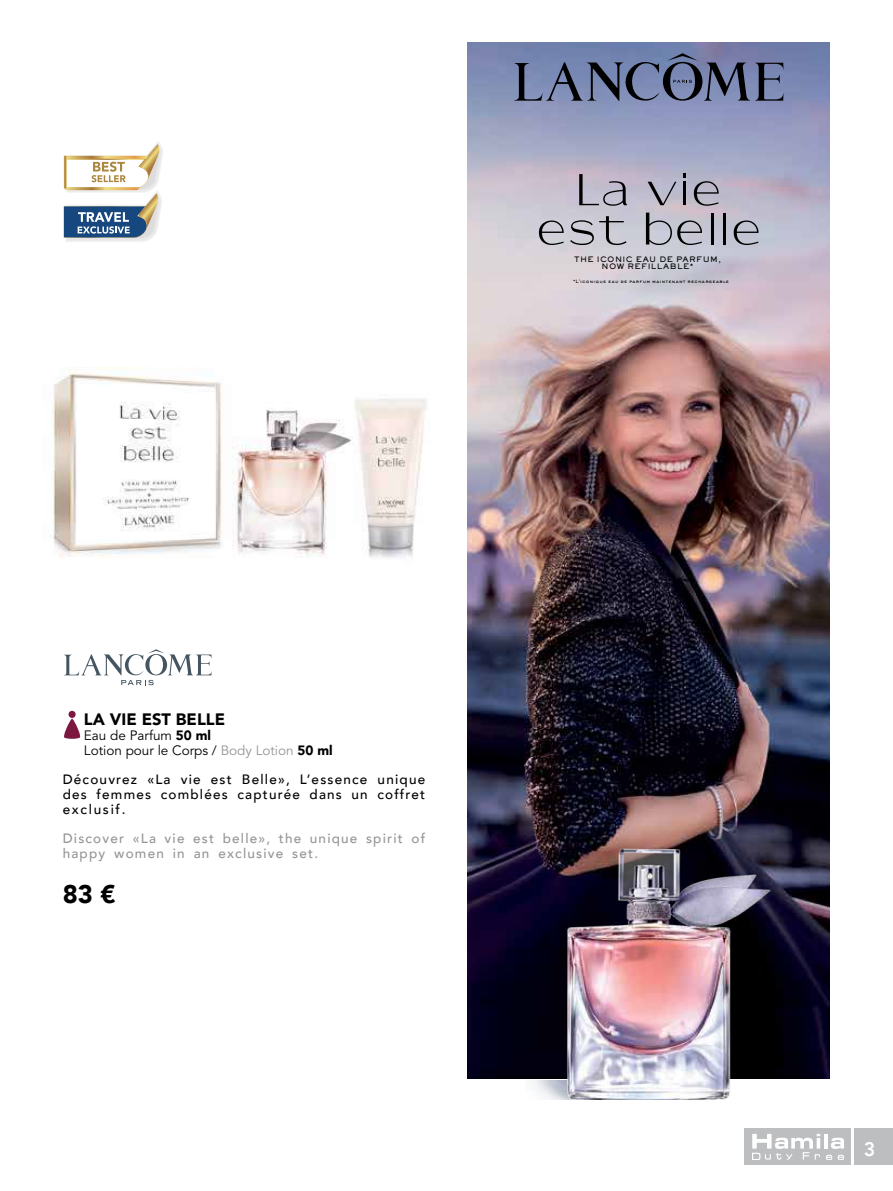
<style>
.page{position:relative;width:893px;height:1191px;background:#fff}
.page>*{position:absolute;margin:0;border:0;box-sizing:border-box;transform-origin:0 0}
.t1{font:900 25.5px "Avenir";color:#000}
.t2{font:800 19.5px "Avenir";color:#fff}
.t3{font:900 16.5px "Avenir";color:#000}
.t4{font:500 13.5px/15px "Avenir";letter-spacing:.09em;color:#000;text-align:justify}
.t5{font:500 13.5px/15px "Avenir";letter-spacing:.09em;color:#939598}
.t6{font:13.5px/15px "Avenir";color:#000}
.t7{font:800 7.35px/7.4px "Sackers Gothic Std";letter-spacing:.055em;color:#000;text-align:center}
.t8{font:800 4.5px "Sackers Gothic Std";letter-spacing:.06em;color:#000}
.s1{font-weight:900}
.s2{color:#939598}
</style>
<div class="page">
<div style="left:744px;top:1128px;width:106px;height:37px;background:#bcbec0"></div>
<div style="left:855px;top:1128px;width:38px;height:37px;background:#bcbec0"></div>
<hr style="left:824px;top:1133px;width:3px;height:15px;background:#fff">
<svg style="left:831px;top:1137px;width:13px;height:11px"></svg>
<svg style="left:752px;top:1134px;width:68px;height:25px"></svg>
<svg style="left:826px;top:1154px;width:6px;height:5px"></svg>
<svg style="left:838px;top:1154px;width:6px;height:5px"></svg>
<img style="left:51px;top:367px;width:376px;height:191px">
<div style="left:69px;top:711px;width:7px;height:7px;background:#7c183f;border-radius:50%"></div>
<svg style="left:64px;top:718px;width:17px;height:21px"></svg>
<svg style="left:64px;top:141px;width:99px;height:101px"></svg>
<svg style="left:64px;top:649px;width:148px;height:36px"></svg>
<img style="left:468px;top:43px;width:361px;height:1035px">
<svg style="left:513px;top:53px;width:270px;height:48px;background:#606b8d"></svg>
<svg style="left:579px;top:174px;width:48px;height:32px;background:#a19caa"></svg>
<svg style="left:648px;top:182px;width:28px;height:23px"></svg>
<svg style="left:683px;top:173px;width:3px;height:4px"></svg>
<hr style="left:683px;top:182px;width:3px;height:23px;background:#000">
<svg style="left:539px;top:220px;width:25px;height:25px"></svg>
<svg style="left:734px;top:220px;width:24px;height:25px"></svg>
<svg style="left:694px;top:181px;width:25px;height:25px"></svg>
<svg style="left:570px;top:216px;width:56px;height:29px;background:#aaa9b1"></svg>
<svg style="left:646px;top:213px;width:56px;height:32px;background:#a2a2ab"></svg>
<hr style="left:711px;top:213px;width:3px;height:31px;background:#000">
<hr style="left:723px;top:213px;width:3px;height:31px;background:#000">
<img style="left:525px;top:796px;width:258px;height:303px">
<p class="t7" style="left:574px;top:255px;width:149px">THE ICONIC EAU DE PARFUM,<br>NOW REFILLABLE*</p>
<p class="t8" style="left:573px;top:278px;width:158px">*L’iconique eau de parfum maintenant rechargeable</p>
<p class="t3" style="left:84px;top:705px;width:143px">LA VIE EST BELLE</p>
<p class="t6" style="left:84px;top:728px;width:250px">Eau de Parfum <span class="s1">50 ml<br></span>Lotion pour le Corps / <span class="s2">Body Lotion</span> <span class="s1">50 ml</span></p>
<p class="t4" style="left:63px;top:771px;width:364px">Découvrez «La vie est Belle», L’essence unique des femmes comblées capturée dans un coffret exclusif.</p>
<p class="t5" style="left:63px;top:830px;width:364px">Discover «La vie est belle», the unique spirit of happy women in an exclusive set.</p>
<h1 class="t1" style="left:63px;top:872px;width:54px">83 €</h1>
<h2 class="t2" style="left:864px;top:1134px;width:13px">3</h2>
</div>
